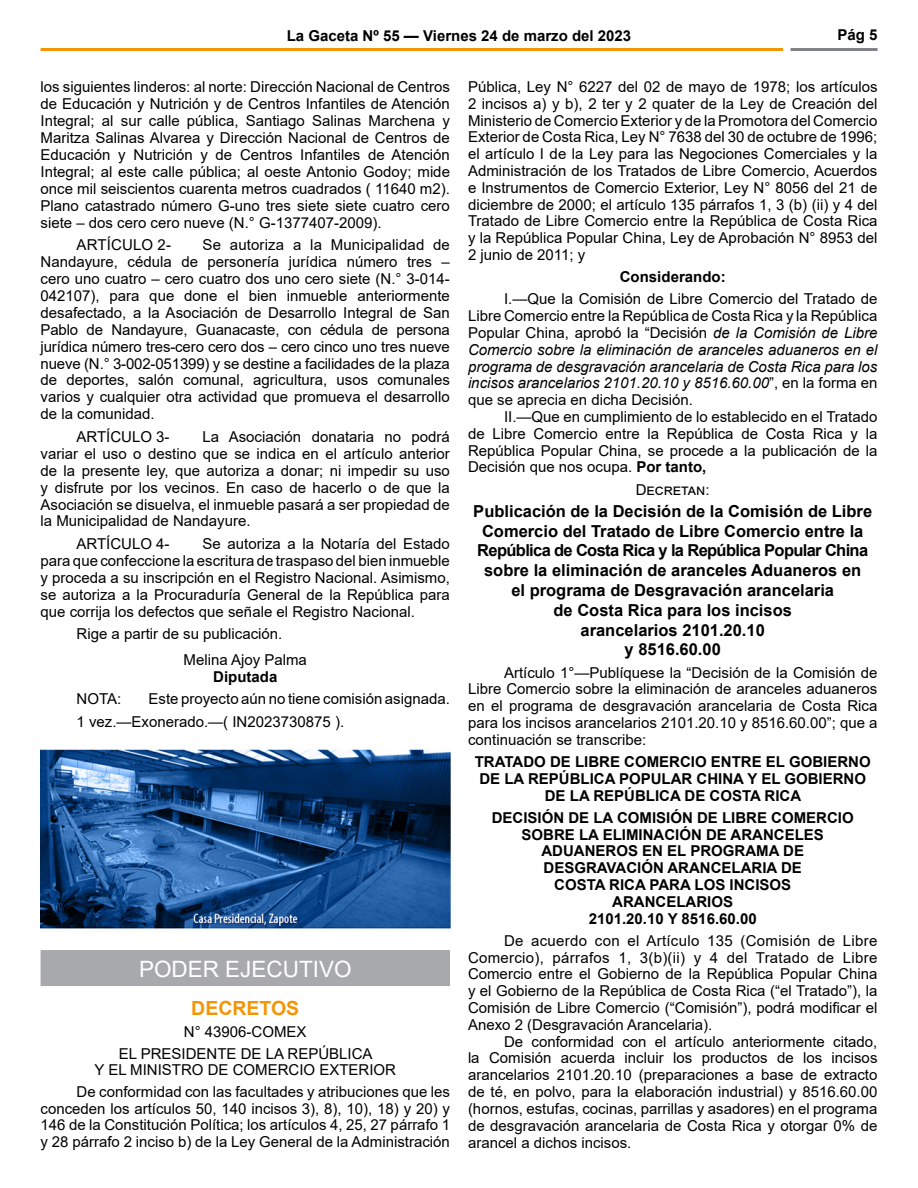
<style>
.page{position:relative;width:918px;height:1188px;background:#fff}
.page>*{position:absolute;margin:0;border:0;box-sizing:border-box;transform-origin:0 0}
._01_Titulo_Tramado_2{font:22.5px "Arial";color:#fff}
._02_Subtitulos_Decre{font:700 19.5px "Arial";color:#f49507}
.t1{font:700 16.5px "Arial";color:#000}
.t2{font:700 16.5px "Arial";letter-spacing:-.04em;color:#000}
.t3{font:15px/16.8px "Arial";color:#000;text-align:justify}
.t4{font:700 15px "Arial";color:#000}
.s1{font-style:italic}
.s2{font-weight:700}
</style>
<div class="page">
<hr style="left:41px;top:48px;width:742px;height:3px;background:#f49507">
<hr style="left:791px;top:48px;width:87px;height:3px;background:#808285">
<div style="left:41px;top:950px;width:409px;height:36px;background:#a8a9ad"></div>
<img style="left:41px;top:748px;width:409px;height:181px">
<p class="t4" style="left:287px;top:25px;width:346px">La Gaceta Nº 55 — Viernes 24 de marzo del 2023</p>
<p class="t4" style="left:838px;top:25px;width:42px">Pág 5</p>
<p class="t3" style="left:468px;top:78px;width:411px">Pública, Ley N° 6227 del 02 de mayo de 1978; los artículos 2 incisos a) y b), 2 ter y 2 quater de la Ley de Creación del Ministerio de Comercio Exterior y de la Promotora del Comercio Exterior de Costa Rica, Ley N° 7638 del 30 de octubre de 1996; el artículo I de la Ley para las Negociones Comerciales y la Administración de los Tratados de Libre Comercio, Acuerdos e Instrumentos de Comercio Exterior, Ley N° 8056 del 21 de diciembre de 2000; el artículo 135 párrafos 1, 3 (b) (ii) y 4 del Tratado de Libre Comercio entre la República de Costa Rica y la República Popular China, Ley de Aprobación N° 8953 del 2 junio de 2011; y</p>
<p class="t4" style="left:620px;top:266px;width:107px">Considerando:</p>
<p class="t3" style="left:468px;top:291px;width:411px;text-indent:36px">I.—Que la Comisión de Libre Comercio del Tratado de Libre Comercio entre la República de Costa Rica y la República Popular China, aprobó la “Decisión <span class="s1">de la Comisión de Libre Comercio sobre la eliminación de aranceles aduaneros en el programa de desgravación arancelaria de Costa Rica para los incisos arancelarios 2101.20.10 y 8516.60.00</span>”, en la forma en que se aprecia en dicha Decisión.</p>
<p class="t3" style="left:468px;top:408px;width:411px;text-indent:36px">II.—Que en cumplimiento de lo establecido en el Tratado de Libre Comercio entre la República de Costa Rica y la República Popular China, se procede a la publicación de la Decisión que nos ocupa. <span class="s2">Por tanto,</span></p>
<p class="t3" style="left:636px;top:481px;width:75px">Decretan:</p>
<p class="t1" style="left:473px;top:499px;width:400px">Publicación de la Decisión de la Comisión de Libre</p>
<p class="t1" style="left:482px;top:519px;width:383px">Comercio del Tratado de Libre Comercio entre la</p>
<p class="t2" style="left:477px;top:539px;width:392px">República de Costa Rica y la República Popular China</p>
<p class="t1" style="left:484px;top:559px;width:379px">sobre la eliminación de aranceles Aduaneros en</p>
<p class="t1" style="left:511px;top:579px;width:324px">el programa de Desgravación arancelaria</p>
<p class="t1" style="left:554px;top:598px;width:240px">de Costa Rica para los incisos</p>
<p class="t1" style="left:581px;top:618px;width:186px">arancelarios 2101.20.10</p>
<p class="t1" style="left:625px;top:638px;width:98px">y 8516.60.00</p>
<p class="t3" style="left:468px;top:664px;width:411px;text-indent:36px">Artículo 1°—Publíquese la “Decisión de la Comisión de Libre Comercio sobre la eliminación de aranceles aduaneros en el programa de desgravación arancelaria de Costa Rica para los incisos arancelarios 2101.20.10 y 8516.60.00”; que a continuación se transcribe:</p>
<p class="t4" style="left:475px;top:751px;width:397px">TRATADO DE LIBRE COMERCIO ENTRE EL GOBIERNO</p>
<p class="t4" style="left:479px;top:768px;width:388px">DE LA REPÚBLICA POPULAR CHINA Y EL GOBIERNO</p>
<p class="t4" style="left:545px;top:785px;width:258px">DE LA REPÚBLICA DE COSTA RICA</p>
<p class="t4" style="left:492px;top:807px;width:363px">DECISIÓN DE LA COMISIÓN DE LIBRE COMERCIO</p>
<p class="t4" style="left:522px;top:824px;width:304px">SOBRE LA ELIMINACIÓN DE ARANCELES</p>
<p class="t4" style="left:541px;top:841px;width:264px">ADUANEROS EN EL PROGRAMA DE</p>
<p class="t4" style="left:544px;top:857px;width:260px">DESGRAVACIÓN ARANCELARIA DE</p>
<p class="t4" style="left:554px;top:874px;width:238px">COSTA RICA PARA LOS INCISOS</p>
<p class="t4" style="left:612px;top:891px;width:122px">ARANCELARIOS</p>
<p class="t4" style="left:589px;top:908px;width:169px">2101.20.10 Y 8516.60.00</p>
<p class="t3" style="left:468px;top:932px;width:411px;text-indent:36px">De acuerdo con el Artículo 135 (Comisión de Libre Comercio), párrafos 1, 3(b)(ii) y 4 del Tratado de Libre Comercio entre el Gobierno de la República Popular China y el Gobierno de la República de Costa Rica (“el Tratado”), la Comisión de Libre Comercio (“Comisión”), podrá modificar el Anexo 2 (Desgravación Arancelaria).</p>
<p class="t3" style="left:468px;top:1033px;width:411px;text-indent:36px">De conformidad con el artículo anteriormente citado, la Comisión acuerda incluir los productos de los incisos arancelarios 2101.20.10 (preparaciones a base de extracto de té, en polvo, para la elaboración industrial) y 8516.60.00 (hornos, estufas, cocinas, parrillas y asadores) en el programa de desgravación arancelaria de Costa Rica y otorgar 0% de arancel a dichos incisos.</p>
<p class="t3" style="left:41px;top:78px;width:411px">los siguientes linderos: al norte: Dirección Nacional de Centros de Educación y Nutrición y de Centros Infantiles de Atención Integral; al sur calle pública, Santiago Salinas Marchena y Maritza Salinas Alvarea y Dirección Nacional de Centros de Educación y Nutrición y de Centros Infantiles de Atención Integral; al este calle pública; al oeste Antonio Godoy; mide once mil seiscientos cuarenta metros cuadrados ( 11640 m2).<br>Plano catastrado número G-uno tres siete siete cuatro cero siete – dos cero cero nueve (N.° G-1377407-2009).</p>
<p class="t3" style="left:77px;top:236px;width:96px">ARTÍCULO 2-</p>
<p class="t3" style="left:41px;top:236px;width:411px;text-indent:162px">Se autoriza a la Municipalidad de Nandayure, cédula de personería jurídica número tres – cero uno cuatro – cero cuatro dos uno cero siete (N.° 3-014- 042107), para que done el bien inmueble anteriormente desafectado, a la Asociación de Desarrollo Integral de San Pablo de Nandayure, Guanacaste, con cédula de persona jurídica número tres-cero cero dos – cero cinco uno tres nueve nueve (N.° 3-002-051399) y se destine a facilidades de la plaza de deportes, salón comunal, agricultura, usos comunales varios y cualquier otra actividad que promueva el desarrollo de la comunidad.</p>
<p class="t3" style="left:77px;top:428px;width:95px">ARTÍCULO 3-</p>
<p class="t3" style="left:41px;top:428px;width:411px;text-indent:162px">La Asociación donataria no podrá variar el uso o destino que se indica en el artículo anterior de la presente ley, que autoriza a donar; ni impedir su uso y disfrute por los vecinos. En caso de hacerlo o de que la Asociación se disuelva, el inmueble pasará a ser propiedad de la Municipalidad de Nandayure.</p>
<p class="t3" style="left:77px;top:535px;width:95px">ARTÍCULO 4-</p>
<p class="t3" style="left:41px;top:535px;width:411px;text-indent:162px">Se autoriza a la Notaría del Estado para que confeccione la escritura de traspaso del bien inmueble y proceda a su inscripción en el Registro Nacional. Asimismo, se autoriza a la Procuraduría General de la República para que corrija los defectos que señale el Registro Nacional.</p>
<p class="t3" style="left:77px;top:625px;width:207px">Rige a partir de su publicación.</p>
<p class="t3" style="left:184px;top:651px;width:125px">Melina Ajoy Palma</p>
<p class="t4" style="left:213px;top:666px;width:66px">Diputada</p>
<p class="t3" style="left:77px;top:690px;width:46px">NOTA:</p>
<p class="t3" style="left:149px;top:690px;width:303px">Este proyecto aún no tiene comisión asignada.</p>
<p class="t3" style="left:77px;top:713px;width:269px">1 vez.—Exonerado.—( IN2023730875 ).</p>
<p class="_01_Titulo_Tramado_2" style="left:139px;top:954px;width:214px">PODER EJECUTIVO</p>
<p class="_02_Subtitulos_Decre" style="left:191px;top:994px;width:109px">DECRETOS</p>
<p class="t3" style="left:184px;top:1023px;width:124px">N° 43906-COMEX</p>
<p class="t3" style="left:119px;top:1045px;width:255px">EL PRESIDENTE DE LA REPÚBLICA</p>
<p class="t3" style="left:94px;top:1062px;width:303px">Y EL MINISTRO DE COMERCIO EXTERIOR</p>
<p class="t3" style="left:41px;top:1084px;width:411px;text-indent:36px">De conformidad con las facultades y atribuciones que les conceden los artículos 50, 140 incisos 3), 8), 10), 18) y 20) y 146 de la Constitución Política; los artículos 4, 25, 27 párrafo 1 y 28 párrafo 2 inciso b) de la Ley General de la Administración</p>
</div>
